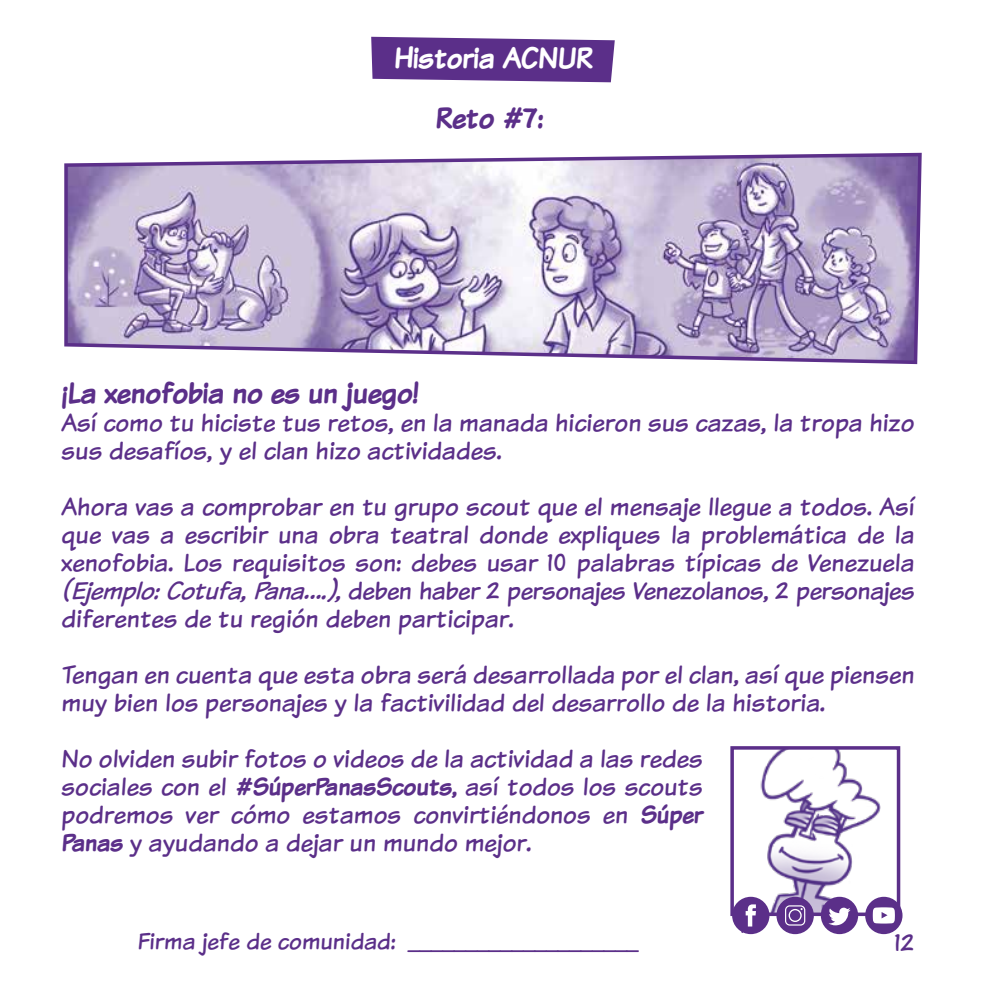
<style>
.page{position:relative;width:993px;height:993px;background:#fff}
.page>*{position:absolute;margin:0;border:0;box-sizing:border-box;transform-origin:0 0}
.t1{font:700 31.5px "Komika Text";color:#5b2f89}
.t2{font:700 31.5px "Komika Text";color:#fff}
.t3{font:26.25px/28px "Komika Text";color:#5b2f89}
.t4{font:24.5px "Komika Text";color:#5b2f89}
.t5{font:18.03px "Komika Text";color:#5b2f89}
.s1{font-style:italic}
.s2{font-weight:700}
</style>
<div class="page">
<svg style="left:371px;top:37px;width:243px;height:45px;background:#673e91"></svg>
<img style="left:760px;top:751px;width:121px;height:159px">
<div style="left:730px;top:746px;width:170px;height:169px;border:4px solid #5b2f89"></div>
<div style="left:732px;top:896px;width:37px;height:37px;background:#5b2f89;border-radius:50%"></div>
<svg style="left:745px;top:904px;width:10px;height:22px"></svg>
<div style="left:864px;top:896px;width:38px;height:37px;background:#5b2f89;border-radius:50%"></div>
<svg style="left:872px;top:907px;width:22px;height:16px"></svg>
<div style="left:820px;top:896px;width:37px;height:37px;background:#5b2f89;border-radius:50%"></div>
<svg style="left:828px;top:907px;width:22px;height:18px"></svg>
<div style="left:776px;top:896px;width:37px;height:37px;background:#5b2f89;border-radius:50%"></div>
<svg style="left:785px;top:905px;width:20px;height:20px"></svg>
<svg style="left:64px;top:152px;width:858px;height:213px;background:#bdb0d0"></svg>
<p class="t2" style="left:393px;top:37px;width:200px">Historia ACNUR</p>
<p class="t1" style="left:434px;top:97px;width:109px">Reto #7:</p>
<p class="t1" style="left:61px;top:372px;width:358px">¡La xenofobia no es un juego!</p>
<p class="t3" style="left:61px;top:408px;width:854px">Así como tu hiciste tus retos, en la manada hicieron sus cazas, la tropa hizo sus desafíos, y el clan hizo actividades.</p>
<p class="t3" style="left:61px;top:492px;width:854px;text-align:justify">Ahora vas a comprobar en tu grupo scout que el mensaje llegue a todos. Así que vas a escribir una obra teatral donde expliques la problemática de la xenofobia. Los requisitos son: debes usar 10 palabras típicas de Venezuela <span class="s1">(Ejemplo: Cotufa, Pana….),</span> deben haber 2 personajes Venezolanos, 2 personajes diferentes de tu región deben participar.</p>
<p class="t3" style="left:61px;top:660px;width:854px">Tengan en cuenta que esta obra será desarrollada por el clan, así que piensen muy bien los personajes y la factivilidad del desarrollo de la historia.</p>
<p class="t3" style="left:61px;top:744px;width:642px;text-align:justify">No olviden subir fotos o videos de la actividad a las redes sociales con el <span class="s2">#SúperPanasScouts,</span> así todos los scouts podremos ver cómo estamos convirtiéndonos en <span class="s2">Súper Panas</span> y ayudando a dejar un mundo mejor.</p>
<p class="t5" style="left:740px;top:915px;width:6px">1</p>
<p class="t4" style="left:137px;top:924px;width:502px">Firma jefe de comunidad: ____________________</p>
<p class="t3" style="left:894px;top:927px;width:21px">12</p>
</div>
